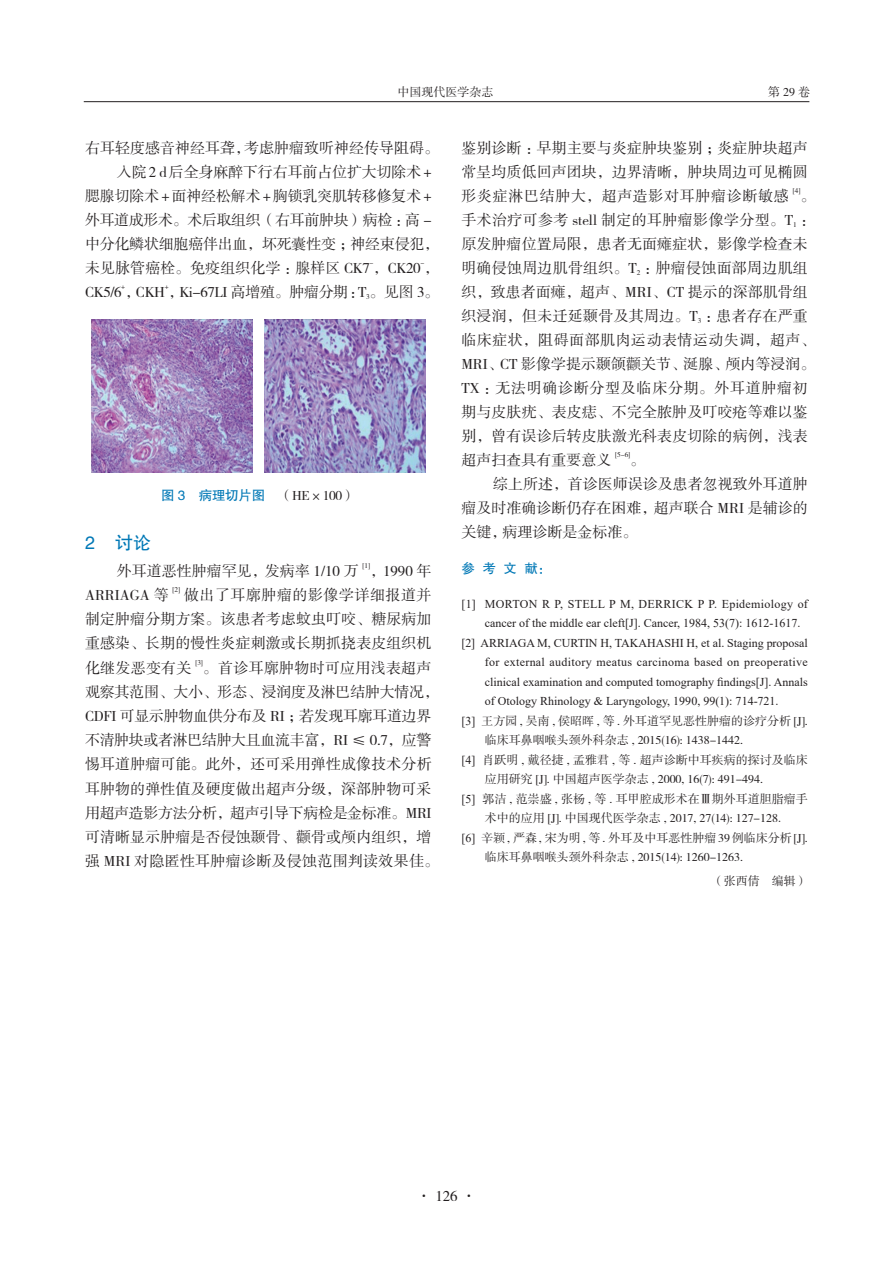
<style>
.page{position:relative;width:893px;height:1263px;background:#fff}
.page>*{position:absolute;margin:0;border:0;box-sizing:border-box;transform-origin:0 0}
.全文段路样式{font:18px "FZHTK GBK1 0";color:#0078b6}
.全文段路样式-2{font:15px/24px "FZSSK GBK1 0";letter-spacing:.005em;color:#231f20}
.全文段路样式-3{font:15px "FZSSK GBK1 0";letter-spacing:-.025em;color:#231f20}
._4中文标题_1{font:13.5px "FZSSK GBK1 0";color:#231f20}
._5标题_参考{font:13.5px "FZHTK GBK1 0";color:#0078b6}
.参考文献内容1{font:12px/19.5px "Times New Roman";color:#231f20}
.参考文献内容1-2{font:12px/19.5px "FZSSK GBK1 0";color:#231f20}
.全文段路样式-4{font:7.2px "FZSSK GBK1 0";color:#231f20}
.s1{font-family:"FZHTK GBK1 0";color:#0078b6}
.s2{font-family:"Times New Roman"}
</style>
<div class="page">
<hr style="left:84px;top:101px;width:725px;height:1px;background:#231f20">
<img style="left:91px;top:320px;width:162px;height:153px">
<img style="left:264px;top:320px;width:162px;height:153px">
<p class="参考文献内容1-2" style="left:397px;top:83px;width:97px">中国现代医学杂志</p>
<p class="参考文献内容1-2" style="left:768px;top:83px;width:43px">第29卷</p>
<p class="全文段路样式-2" style="left:85px;top:137px;width:356px">右耳轻度感音神经耳聋，考虑肿瘤致听神经传导阻碍。</p>
<p class="全文段路样式-2" style="left:85px;top:161px;width:356px;text-indent:32px">入院2 d后全身麻醉下行右耳前占位扩大切除术+腮腺切除术+面神经松解术+胸锁乳突肌转移修复术+外耳道成形术。术后取组织（右耳前肿块）病检：高 -中分化鳞状细胞癌伴出血，坏死囊性变；神经束侵犯，未见脉管癌栓。免疫组织化学：腺样区 CK7 ，CK20 ，</p>
<p class="全文段路样式-4" style="left:369px;top:259px;width:5px">-</p>
<p class="全文段路样式-4" style="left:420px;top:259px;width:5px">-</p>
<p class="全文段路样式-3" style="left:85px;top:284px;width:356px">CK5/6 ，CKH ，Ki-67LI 高增殖。肿瘤分期：T<sub>3</sub>。见图 3。</p>
<p class="全文段路样式-4" style="left:121px;top:283px;width:5px">+</p>
<p class="全文段路样式-4" style="left:165px;top:283px;width:5px">+</p>
<p class="_4中文标题_1" style="left:161px;top:488px;width:196px"><span class="s1">图 3 病理切片图</span> （HE×100）</p>
<p class="全文段路样式" style="left:85px;top:533px;width:67px">2 讨论</p>
<p class="全文段路样式-2" style="left:117px;top:559px;width:243px">外耳道恶性肿瘤罕见，发病率 1/10 万</p>
<p class="全文段路样式-4" style="left:363px;top:562px;width:9px">[1]</p>
<p class="全文段路样式-2" style="left:370px;top:559px;width:63px">，1990 年</p>
<p class="全文段路样式-2" style="left:85px;top:583px;width:85px">ARRIAGA 等</p>
<p class="全文段路样式-4" style="left:173px;top:586px;width:9px">[2]</p>
<p class="全文段路样式-2" style="left:85px;top:583px;width:348px;text-align:justify;text-indent:99px">做出了耳廓肿瘤的影像学详细报道并制定肿瘤分期方案。该患者考虑蚊虫叮咬、糖尿病加重感染、长期的慢性炎症刺激或长期抓挠表皮组织机化继发恶变有关</p>
<p class="全文段路样式-4" style="left:195px;top:658px;width:9px">[3]</p>
<p class="全文段路样式-2" style="left:85px;top:656px;width:356px;text-indent:118px">。首诊耳廓肿物时可应用浅表超声观察其范围、大小、形态、浸润度及淋巴结肿大情况，<br>CDFI 可显示肿物血供分布及 RI ；若发现耳廓耳道边界不清肿块或者淋巴结肿大且血流丰富，RI ≤ 0.7，应警惕耳道肿瘤可能。此外，还可采用弹性成像技术分析耳肿物的弹性值及硬度做出超声分级，深部肿物可采用超声造影方法分析，超声引导下病检是金标准。MRI可清晰显示肿瘤是否侵蚀颞骨、颧骨或颅内组织，增强 MRI 对隐匿性耳肿瘤诊断及侵蚀范围判读效果佳。</p>
<p class="全文段路样式-2" style="left:461px;top:137px;width:348px;text-align:justify">鉴别诊断：早期主要与炎症肿块鉴别；炎症肿块超声常呈均质低回声团块，边界清晰，肿块周边可见椭圆形炎症淋巴结肿大，超声造影对耳肿瘤诊断敏感</p>
<p class="全文段路样式-4" style="left:793px;top:187px;width:9px">[4]</p>
<p class="全文段路样式-2" style="left:461px;top:185px;width:356px;text-indent:339px">。手术治疗可参考 stell 制定的耳肿瘤影像学分型。T<sub>1</sub> ：原发肿瘤位置局限，患者无面瘫症状，影像学检查未明确侵蚀周边肌骨组织。T<sub>2</sub> ：肿瘤侵蚀面部周边肌组织，致患者面瘫，超声、MRI、CT 提示的深部肌骨组织浸润，但未迁延颞骨及其周边。T<sub>3</sub> ：患者存在严重临床症状，阻碍面部肌肉运动表情运动失调，超声、<br>MRI、CT 影像学提示颞颌颧关节、涎腺、颅内等浸润。<br>TX ：无法明确诊断分型及临床分期。外耳道肿瘤初期与皮肤疣、表皮痣、不完全脓肿及叮咬疮等难以鉴别，曾有误诊后转皮肤激光科表皮切除的病例，浅表超声扫查具有重要意义</p>
<p class="全文段路样式-4" style="left:615px;top:451px;width:17px">[5-6]</p>
<p class="全文段路样式-2" style="left:630px;top:449px;width:16px">。</p>
<p class="全文段路样式-2" style="left:461px;top:473px;width:348px;text-align:justify;text-indent:32px">综上所述，首诊医师误诊及患者忽视致外耳道肿瘤及时准确诊断仍存在困难，超声联合 MRI 是辅诊的关键，病理诊断是金标准。</p>
<p class="_5标题_参考" style="left:461px;top:561px;width:91px">参 考 文 献：</p>
<p class="参考文献内容1" style="left:485px;top:593px;width:325px;text-indent:-23px">[1] MORTON R P, STELL P M, DERRICK P P. Epidemiology of cancer of the middle ear cleft[J]. Cancer, 1984, 53(7): 1612-1617.</p>
<p class="参考文献内容1" style="left:485px;top:632px;width:325px;text-align:justify;text-indent:-23px">[2] ARRIAGA M, CURTIN H, TAKAHASHI H, et al. Staging proposal for external auditory meatus carcinoma based on preoperative clinical examination and computed tomography findings[J]. Annals of Otology Rhinology &amp; Laryngology, 1990, 99(1): 714-721.</p>
<p class="参考文献内容1-2" style="left:485px;top:712px;width:325px;text-indent:-23px"><span class="s2">[3]</span> 王方园 , 吴南 , 侯昭晖 , 等 . 外耳道罕见恶性肿瘤的诊疗分析 [J].临床耳鼻咽喉头颈外科杂志 , 2015(16): 1438-1442.</p>
<p class="参考文献内容1-2" style="left:485px;top:751px;width:325px;text-indent:-23px"><span class="s2">[4]</span> 肖跃明 , 戴径捷 , 孟雅君 , 等 . 超声诊断中耳疾病的探讨及临床应用研究 [J]. 中国超声医学杂志 , 2000, 16(7): 491-494.</p>
<p class="参考文献内容1-2" style="left:461px;top:790px;width:348px;text-align:center"><span class="s2">[5]</span> 郭洁 , 范崇盛 , 张杨 , 等 . 耳甲腔成形术在Ⅲ期外耳道胆脂瘤手术中的应用 [J]. 中国现代医学杂志 , 2017, 27(14): 127-128<span class="s2">.</span></p>
<p class="参考文献内容1-2" style="left:485px;top:829px;width:325px;text-indent:-23px"><span class="s2">[6]</span> 辛颖, 严森, 宋为明, 等. 外耳及中耳恶性肿瘤39例临床分析[J].临床耳鼻咽喉头颈外科杂志 , 2015(14): 1260-1263.</p>
<p class="参考文献内容1-2" style="left:712px;top:872px;width:98px">（张西倩 编辑）</p>
<p class="全文段路样式-2" style="left:417px;top:1184px;width:61px">· 126 ·</p>
</div>
